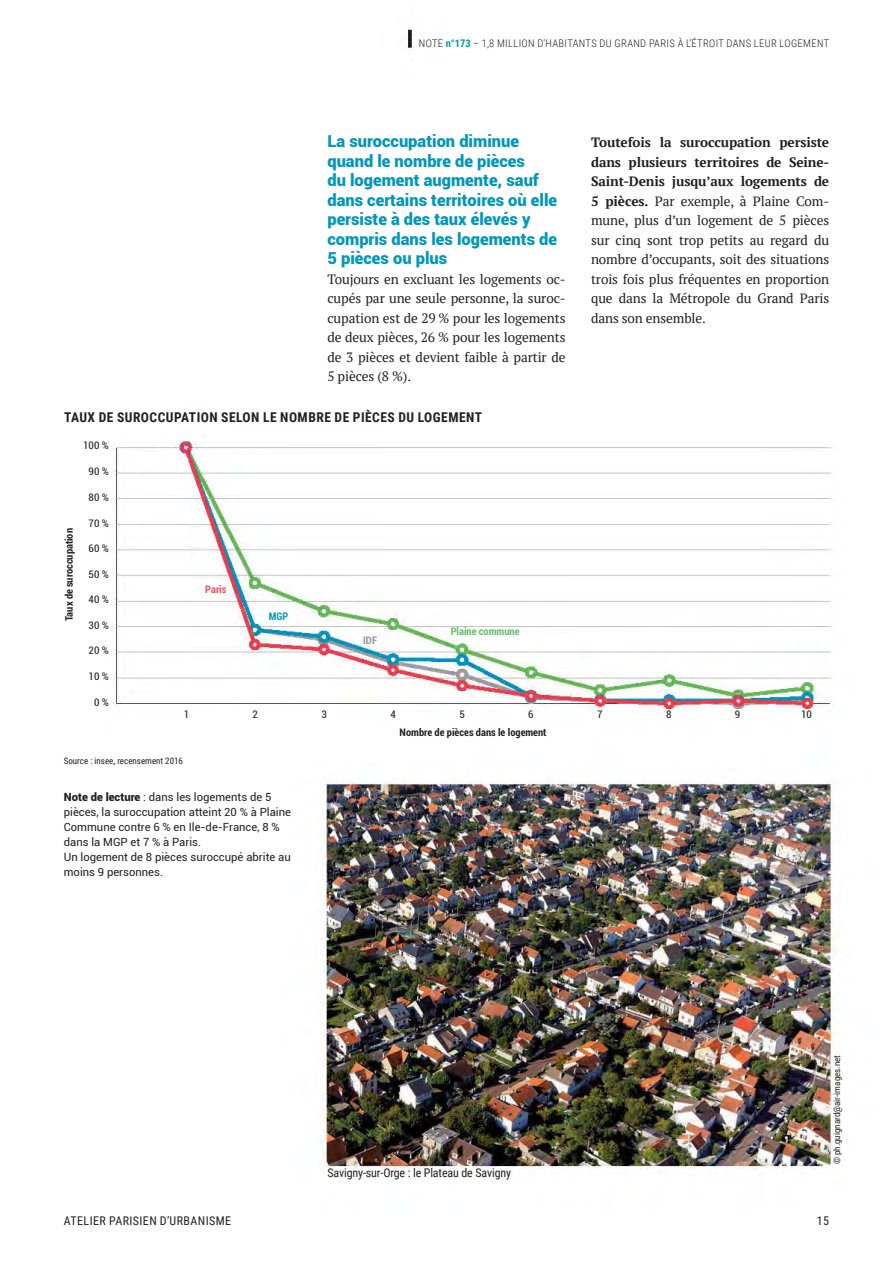
<style>
.page{position:relative;width:893px;height:1263px;background:#fff}
.page>*{position:absolute;margin:0;border:0;box-sizing:border-box;transform-origin:0 0}
.t1{font:900 16.5px/19.5px "Roboto";color:#0097bb}
.t2{font:13.5px/19.5px "PT Serif";letter-spacing:-.01em;color:#231f20;text-align:justify}
.t3{font:700 13.5px "Roboto Condensed";letter-spacing:.035em;color:#231f20}
.t4{font:12px "Roboto Condensed";letter-spacing:-.01em;color:#231f20}
.t5{font:12px "Roboto Condensed";letter-spacing:.035em;color:#231f20}
.t6{font:11.25px/15px "Roboto";color:#231f20}
.t7{font:300 10.5px "Roboto Condensed";letter-spacing:.035em;color:#231f20}
.t8{font:700 condensed 10.5px "Roboto";color:#231f20}
.t9{font:condensed 10.5px "Roboto";color:#231f20}
.t10{font:700 condensed 10.5px "Roboto";color:#62bd68}
.t11{font:700 condensed 10.5px "Roboto";letter-spacing:-.005em;color:#ef4b58}
.t12{font:700 condensed 10.5px "Roboto";color:#939598}
.t13{font:700 condensed 10.5px "Roboto";color:#0097bb}
.t14{font:9px "Roboto Condensed";color:#231f20}
.s1{font-weight:700;color:#0097bb}
.s2{font-weight:700}
.s3{font-weight:900}
</style>
<div class="page">
<img style="left:112px;top:29px;width:725px;height:1141px">
<p class="t7" style="left:419px;top:36px;width:412px">NOTE <span class="s1">n°173</span> – 1,8 MILLION D’HABITANTS DU GRAND PARIS À L’ÉTROIT DANS LEUR LOGEMENT</p>
<p class="t1" style="left:327px;top:131px;width:231px">La suroccupation diminue quand le nombre de pièces<br>du logement augmente, sauf dans certains territoires où elle persiste à des taux élevés y compris dans les logements de<br>5 pièces ou plus</p>
<p class="t2" style="left:327px;top:269px;width:240px">Toujours en excluant les logements oc&shy;cupés par une seule personne, la suroc&shy;cupation est de 29 % pour les logements de deux pièces, 26 % pour les logements de 3 pièces et devient faible à partir de 5 pièces (8 %).</p>
<p class="t3" style="left:64px;top:407px;width:420px">TAUX DE SUROCCUPATION SELON LE NOMBRE DE PIÈCES DU LOGEMENT</p>
<p class="t9" style="left:83px;top:438px;width:27px">100 %</p>
<p class="t9" style="left:89px;top:464px;width:22px">90 %</p>
<p class="t9" style="left:89px;top:490px;width:22px">80 %</p>
<p class="t8" style="left:62px;top:621px;width:94px;rotate:-90deg">Taux de suroccupation</p>
<p class="t9" style="left:89px;top:515px;width:22px">70 %</p>
<p class="t9" style="left:89px;top:541px;width:22px">60 %</p>
<p class="t9" style="left:89px;top:567px;width:22px">50 %</p>
<p class="t9" style="left:89px;top:592px;width:22px">40 %</p>
<p class="t9" style="left:89px;top:618px;width:22px">30 %</p>
<p class="t9" style="left:89px;top:643px;width:22px">20 %</p>
<p class="t9" style="left:89px;top:669px;width:22px">10 %</p>
<p class="t9" style="left:94px;top:694px;width:16px">0 %</p>
<p class="t11" style="left:205px;top:582px;width:23px">Paris</p>
<p class="t13" style="left:269px;top:608px;width:21px">MGP</p>
<p class="t12" style="left:363px;top:633px;width:15px">IDF</p>
<p class="t10" style="left:451px;top:624px;width:70px">Plaine commune</p>
<p class="t2" style="left:591px;top:132px;width:240px"><span class="s2">Toutefois la suroccupation persiste dans plusieurs territoires de Seine-Saint-Denis jusqu’aux logements de 5 pièces.</span> Par exemple, à Plaine Com&shy;mune, plus d’un logement de 5 pièces sur cinq sont trop petits au regard du nombre d’occupants, soit des situations trois fois plus fréquentes en proportion que dans la Métropole du Grand Paris dans son ensemble.</p>
<p class="t9" style="left:184px;top:707px;width:7px">1</p>
<p class="t9" style="left:253px;top:707px;width:7px">2</p>
<p class="t9" style="left:321px;top:707px;width:7px">3</p>
<p class="t9" style="left:390px;top:707px;width:7px">4</p>
<p class="t9" style="left:459px;top:707px;width:7px">5</p>
<p class="t9" style="left:528px;top:707px;width:7px">6</p>
<p class="t9" style="left:597px;top:707px;width:7px">7</p>
<p class="t9" style="left:666px;top:707px;width:7px">8</p>
<p class="t9" style="left:735px;top:707px;width:7px">9</p>
<p class="t9" style="left:801px;top:707px;width:12px">10</p>
<p class="t14" style="left:64px;top:754px;width:121px">Source : insee, recensement 2016</p>
<p class="t6" style="left:64px;top:789px;width:229px"><span class="s3">Note de lecture</span> : dans les logements de 5 pièces, la suroccupation atteint 20 % à Plaine Commune contre 6 % en Ile-de-France, 8 % dans la MGP et 7 % à Paris.<br>Un logement de 8 pièces suroccupé abrite au moins 9 personnes.</p>
<p class="t8" style="left:400px;top:725px;width:148px">Nombre de pièces dans le logement</p>
<p class="t5" style="left:64px;top:1212px;width:169px">ATELIER PARISIEN D’URBANISME</p>
<p class="t4" style="left:327px;top:1165px;width:185px">Savigny-sur-Orge : le Plateau de Savigny</p>
<p class="t14" style="left:831px;top:1164px;width:111px;rotate:-90deg">© ph.guignard@air-images.net</p>
<p class="t4" style="left:817px;top:1212px;width:14px">15</p>
</div>
